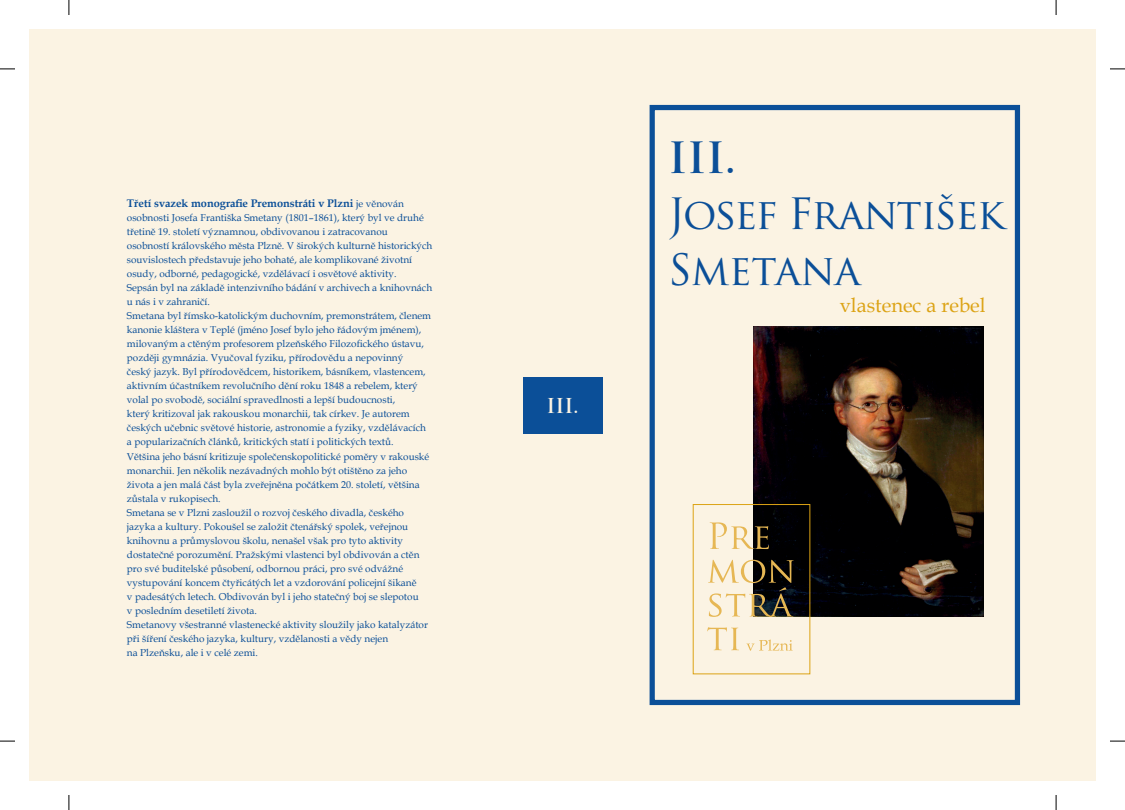
<style>
.page{position:relative;width:1125px;height:810px;background:#fff}
.page>*{position:absolute;margin:0;border:0;box-sizing:border-box;transform-origin:0 0}
.t1{font:42px/56px "Trajan Pro";letter-spacing:-.03em;color:#0b4f98}
.t2{font:700 42px "Trajan Pro";color:#0b4f98}
.t3{font:20px "Book Antiqua";color:#dca315}
.t4{font:700 20px "Trajan Pro";color:#fbf3e3}
.t5{font:700 11px "Book Antiqua";color:#0b4f98}
.t6{font:10px/14px "Book Antiqua";color:#0b4f98}
.s1{font-weight:400;font-size:10px}
</style>
<div class="page">
<div style="left:29px;top:29px;width:1066px;height:751px;background:#fbf3e3"></div>
<div style="left:649px;top:105px;width:370px;height:600px;border:5px solid #0b4f98"></div>
<img style="left:753px;top:326px;width:230px;height:290px">
<svg style="left:707px;top:627px;width:32px;height:23px"></svg>
<svg style="left:708px;top:559px;width:85px;height:58px"></svg>
<svg style="left:709px;top:522px;width:59px;height:27px"></svg>
<svg style="left:746px;top:639px;width:46px;height:11px"></svg>
<div style="left:522px;top:376px;width:80px;height:57px;background:#0b4f98"></div>
<svg style="left:0;top:68px;width:15px;height:2px"></svg>
<svg style="left:1110px;top:68px;width:14px;height:2px"></svg>
<svg style="left:0;top:740px;width:15px;height:1px"></svg>
<svg style="left:1110px;top:740px;width:14px;height:1px"></svg>
<svg style="left:68px;top:0;width:2px;height:15px"></svg>
<svg style="left:68px;top:795px;width:2px;height:15px"></svg>
<svg style="left:1055px;top:0;width:1px;height:15px"></svg>
<svg style="left:1055px;top:795px;width:1px;height:15px"></svg>
<p class="t5" style="left:127px;top:196px;width:278px">Třetí svazek monografie Premonstráti v Plzni <span class="s1">je věnován</span></p>
<p class="t6" style="left:127px;top:211px;width:307px">osobnosti Josefa Františka Smetany (1801–1861), který byl ve druhé třetině 19. století významnou, obdivovanou i zatracovanou osobností královského města Plzně. V širokých kulturně historických souvislostech představuje jeho bohaté, ale komplikované životní osudy, odborné, pedagogické, vzdělávací i osvětové aktivity.<br>Sepsán byl na základě intenzivního bádání v archivech a knihovnách u nás i v zahraničí.<br>Smetana byl římsko-katolickým duchovním, premonstrátem, členem kanonie kláštera v Teplé (jméno Josef bylo jeho řádovým jménem), milovaným a ctěným profesorem plzeňského Filozofického ústavu, později gymnázia. Vyučoval fyziku, přírodovědu a nepovinný<br>český jazyk. Byl přírodovědcem, historikem, básníkem, vlastencem, aktivním účastníkem revolučního dění roku 1848 a rebelem, který volal po svobodě, sociální spravedlnosti a lepší budoucnosti,<br>který kritizoval jak rakouskou monarchii, tak církev. Je autorem českých učebnic světové historie, astronomie a fyziky, vzdělávacích a popularizačních článků, kritických statí i politických textů.<br>Většina jeho básní kritizuje společenskopolitické poměry v rakouské monarchii. Jen několik nezávadných mohlo být otištěno za jeho života a jen malá část byla zveřejněna počátkem 20. století, většina zůstala v rukopisech.<br>Smetana se v Plzni zasloužil o rozvoj českého divadla, českého jazyka a kultury. Pokoušel se založit čtenářský spolek, veřejnou knihovnu a průmyslovou školu, nenašel však pro tyto aktivity dostatečné porozumění. Pražskými vlastenci byl obdivován a ctěn pro své buditelské působení, odbornou práci, pro své odvážné vystupování koncem čtyřicátých let a vzdorování policejní šikaně<br>v padesátých letech. Obdivován byl i jeho statečný boj se slepotou<br>v posledním desetiletí života.<br>Smetanovy všestranné vlastenecké aktivity sloužily jako katalyzátor při šíření českého jazyka, kultury, vzdělanosti a vědy nejen<br>na Plzeňsku, ale i v celé zemi.</p>
<h2 class="t4" style="left:546px;top:393px;width:34px">III.</h2>
<h1 class="t2" style="left:668px;top:132px;width:69px">III.</h1>
<h1 class="t1" style="left:668px;top:185px;width:338px">Josef František<br>Smetana</h1>
<h2 class="t3" style="left:839px;top:291px;width:147px">vlastenec a rebel</h2>
</div>
